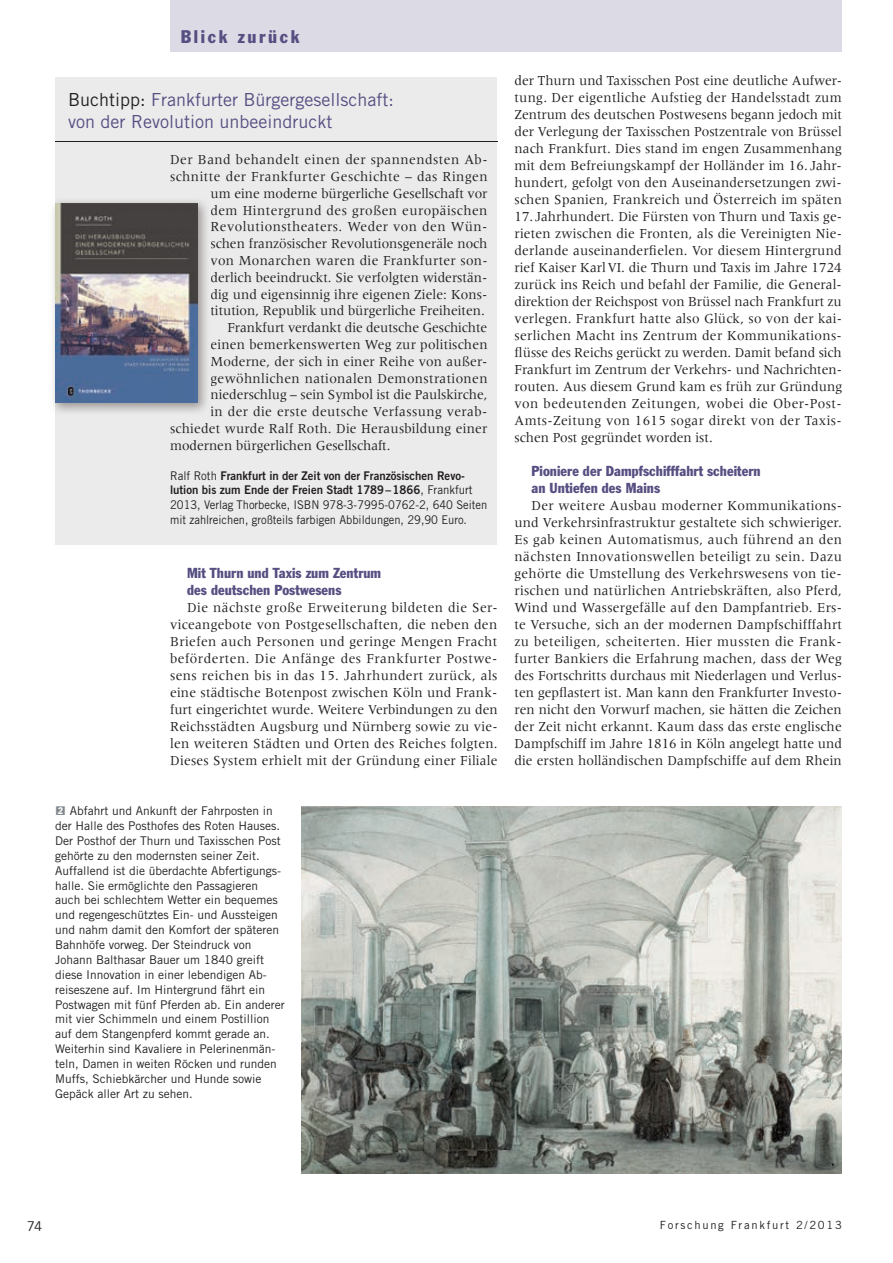
<style>
.page{position:relative;width:893px;height:1263px;background:#fff}
.page>*{position:absolute;margin:0;border:0;box-sizing:border-box;transform-origin:0 0}
.t1{font:18px/21.8px "Trade Gothic";color:#564f82}
.t2{font:condensed 18px "Franklin Gothic";letter-spacing:.15em;color:#564f82}
.t3{font:14.25px/17px "Meridien";letter-spacing:.015em;color:#231f20;text-align:justify;scale:.95 1}
.t4{font:condensed 14.25px/17px "Franklin Gothic";letter-spacing:.005em;color:#564f82}
.t5{font:14.25px "Meridien";letter-spacing:.035em;color:#231f20;scale:.95 1}
.t6{font:14.25px "Meridien";letter-spacing:-.005em;color:#231f20;scale:.95 1}
.t7{font:13.5px "Trade Gothic";color:#231f20}
.t8{font:12px/14.9px "Trade Gothic";color:#231f20}
.t9{font:12px/14.9px "Trade Gothic";color:#231f20;scale:.93 1}
.t10{font:12px/14.9px "Trade Gothic Bold Two";color:#231f20;scale:.95 1}
.t11{font:11.25px "Trade Gothic";letter-spacing:.15em;color:#231f20}
.s1{color:#231f20}
.s2{font-family:"Trade Gothic"}
.s3{font-family:"Gothic Ziff";font-weight:500;color:#81898e}
</style>
<div class="page">
<div style="left:170px;top:0;width:672px;height:51px;background:#dbdae5"></div>
<img style="left:302px;top:806px;width:540px;height:368px">
<div style="left:55px;top:77px;width:442px;height:467px;background:#ebebec"></div>
<hr style="left:55px;top:141px;width:442px;height:1px;background:#231f20">
<img style="left:55px;top:203px;width:143px;height:200px">
<p class="t2" style="left:181px;top:26px;width:120px">Blick zurück</p>
<p class="t1" style="left:68px;top:89px;width:327px"><span class="s1">Buchtipp:</span> Frankfurter Bürgergesellschaft: von der Revolution unbeeindruckt</p>
<p class="t5" style="left:170px;top:152px;width:336px">Der Band behandelt einen der spannendsten Ab-</p>
<p class="t5" style="left:170px;top:169px;width:336px">schnitte der Frankfurter Geschichte – das Ringen</p>
<p class="t3" style="left:210px;top:185px;width:293px">um eine moderne bürgerliche Gesellschaft vor</p>
<p class="t3" style="left:210px;top:201px;width:293px">dem Hintergrund des großen europäischen</p>
<p class="t3" style="left:210px;top:218px;width:293px">Revolutionstheaters. Weder von den Wün-</p>
<p class="t3" style="left:210px;top:235px;width:293px">schen französischer Revolutionsgeneräle noch</p>
<p class="t3" style="left:210px;top:252px;width:293px">von Monarchen waren die Frankfurter son-</p>
<p class="t3" style="left:210px;top:269px;width:293px">derlich beeindruckt. Sie verfolgten widerstän-</p>
<p class="t3" style="left:210px;top:285px;width:293px">dig und eigensinnig ihre eigenen Ziele: Kons-</p>
<p class="t3" style="left:210px;top:302px;width:290px">titution, Republik und bürgerliche Freiheiten.</p>
<p class="t6" style="left:227px;top:320px;width:275px">Frankfurt verdankt die deutsche Geschichte</p>
<p class="t3" style="left:210px;top:336px;width:293px">einen bemerkenswerten Weg zur politischen</p>
<p class="t3" style="left:210px;top:353px;width:293px">Moderne, der sich in einer Reihe von außer-</p>
<p class="t3" style="left:210px;top:369px;width:293px">gewöhnlichen nationalen Demonstrationen</p>
<p class="t3" style="left:210px;top:386px;width:293px">niederschlug – sein Symbol ist die Paulskirche,</p>
<p class="t3" style="left:210px;top:403px;width:293px">in der die erste deutsche Verfassung verab-</p>
<p class="t3" style="left:170px;top:420px;width:335px">schiedet wurde Ralf Roth. Die Herausbildung einer</p>
<p class="t3" style="left:170px;top:437px;width:234px">modernen bürgerlichen Gesellschaft.</p>
<p class="t10" style="left:170px;top:468px;width:320px"><span class="s2">Ralf Roth</span> Frankfurt in der Zeit von der Französischen Revo&shy;lution bis zum Ende der Freien Stadt 1789 – 1866<span class="s2">, Frankfurt</span></p>
<p class="t9" style="left:170px;top:497px;width:343px">2013, Verlag Thorbecke, ISBN 978-3-7995-0762-2, 640 Seiten mit zahlreichen, großteils farbigen Abbildungen, 29,90 Euro.</p>
<p class="t4" style="left:187px;top:564px;width:196px">Mit Thurn und Taxis zum Zentrum des deutschen Postwesens</p>
<p class="t3" style="left:170px;top:599px;width:346px;text-indent:17px">Die nächste große Erweiterung bildeten die Ser&shy;viceangebote von Postgesellschaften, die neben den Briefen auch Personen und geringe Mengen Fracht beförderten. Die Anfänge des Frankfurter Postwe&shy;sens reichen bis in das 15. Jahrhundert zurück, als eine städtische Botenpost zwischen Köln und Frank&shy;furt eingerichtet wurde. Weitere Verbindungen zu den Reichsstädten Augsburg und Nürnberg sowie zu vie&shy;len weiteren Städten und Orten des Reiches folgten.<br>Dieses System erhielt mit der Gründung einer Filiale</p>
<p class="t8" style="left:55px;top:803px;width:231px"><span class="s3">2</span> Abfahrt und Ankunft der Fahrposten in der Halle des Posthofes des Roten Hauses.<br>Der Posthof der Thurn und Taxis schen Post gehörte zu den modernsten seiner Zeit.<br>Auffallend ist die überdachte Abfertigungs&shy;halle. Sie ermöglichte den Passagieren auch bei schlechtem Wetter ein bequemes und regengeschütztes Ein- und Aussteigen und nahm damit den Komfort der späteren Bahnhöfe vorweg. Der Steindruck von Johann Balthasar Bauer um 1840 greift diese Innovation in einer lebendigen Ab&shy;reiseszene auf. Im Hintergrund fährt ein Postwagen mit fünf Pferden ab. Ein anderer mit vier Schimmeln und einem Postillion auf dem Stangenpferd kommt gerade an.<br>Weiterhin sind Kavaliere in Pelerinenmän&shy;teln, Damen in weiten Röcken und runden Muffs, Schiebkärcher und Hunde sowie Gepäck aller Art zu sehen.</p>
<p class="t3" style="left:514px;top:72px;width:346px">der Thurn und Taxisschen Post eine deutliche Aufwer&shy;tung. Der eigentliche Aufstieg der Handelsstadt zum Zentrum des deutschen Postwesens begann jedoch mit der Verlegung der Taxisschen Postzentrale von Brüssel nach Frankfurt. Dies stand im engen Zusammenhang mit dem Befreiungskampf der Holländer im 16. Jahr&shy;hundert, gefolgt von den Auseinandersetzungen zwi&shy;schen Spanien, Frankreich und Österreich im späten</p>
<p class="t3" style="left:514px;top:208px;width:346px">17. Jahrhundert. Die Fürsten von Thurn und Taxis ge&shy;rieten zwischen die Fronten, als die Vereinigten Nie&shy;derlande auseinanderfielen. Vor diesem Hintergrund rief Kaiser Karl VI. die Thurn und Taxis im Jahre 1724 zurück ins Reich und befahl der Familie, die General&shy;direktion der Reichspost von Brüssel nach Frankfurt zu verlegen. Frankfurt hatte also Glück, so von der kai&shy;serlichen Macht ins Zentrum der Kommunikations&shy;flüsse des Reichs gerückt zu werden. Damit befand sich Frankfurt im Zentrum der Verkehrs- und Nachrichten&shy;routen. Aus diesem Grund kam es früh zur Gründung von bedeutenden Zeitungen, wobei die Ober-Post-Amts-Zeitung von 1615 sogar direkt von der Taxis&shy;schen Post gegründet worden ist.</p>
<p class="t4" style="left:531px;top:462px;width:231px">Pioniere der Dampfschifffahrt scheitern an Untiefen des Mains</p>
<p class="t3" style="left:514px;top:497px;width:346px;text-indent:17px">Der weitere Ausbau moderner Kommunikations&shy;und Verkehrsinfrastruktur gestaltete sich schwieriger.<br>Es gab keinen Automatismus, auch führend an den nächsten Innovationswellen beteiligt zu sein. Dazu gehörte die Umstellung des Verkehrswesens von tie&shy;rischen und natürlichen Antriebskräften, also Pferd, Wind und Wassergefälle auf den Dampfantrieb. Ers&shy;te Versuche, sich an der modernen Dampfschifffahrt zu beteiligen, scheiterten. Hier mussten die Frank&shy;furter Bankiers die Erfahrung machen, dass der Weg des Fortschritts durchaus mit Niederlagen und Verlus&shy;ten gepflastert ist. Man kann den Frankfurter Investo&shy;ren nicht den Vorwurf machen, sie hätten die Zeichen der Zeit nicht erkannt. Kaum dass das erste englische Dampfschiff im Jahre 1816 in Köln angelegt hatte und die ersten holländischen Dampfschiffe auf dem Rhein</p>
<p class="t7" style="left:27px;top:1217px;width:17px">74</p>
<p class="t11" style="left:660px;top:1218px;width:184px">Forschung Frankfurt 2/2013</p>
</div>
